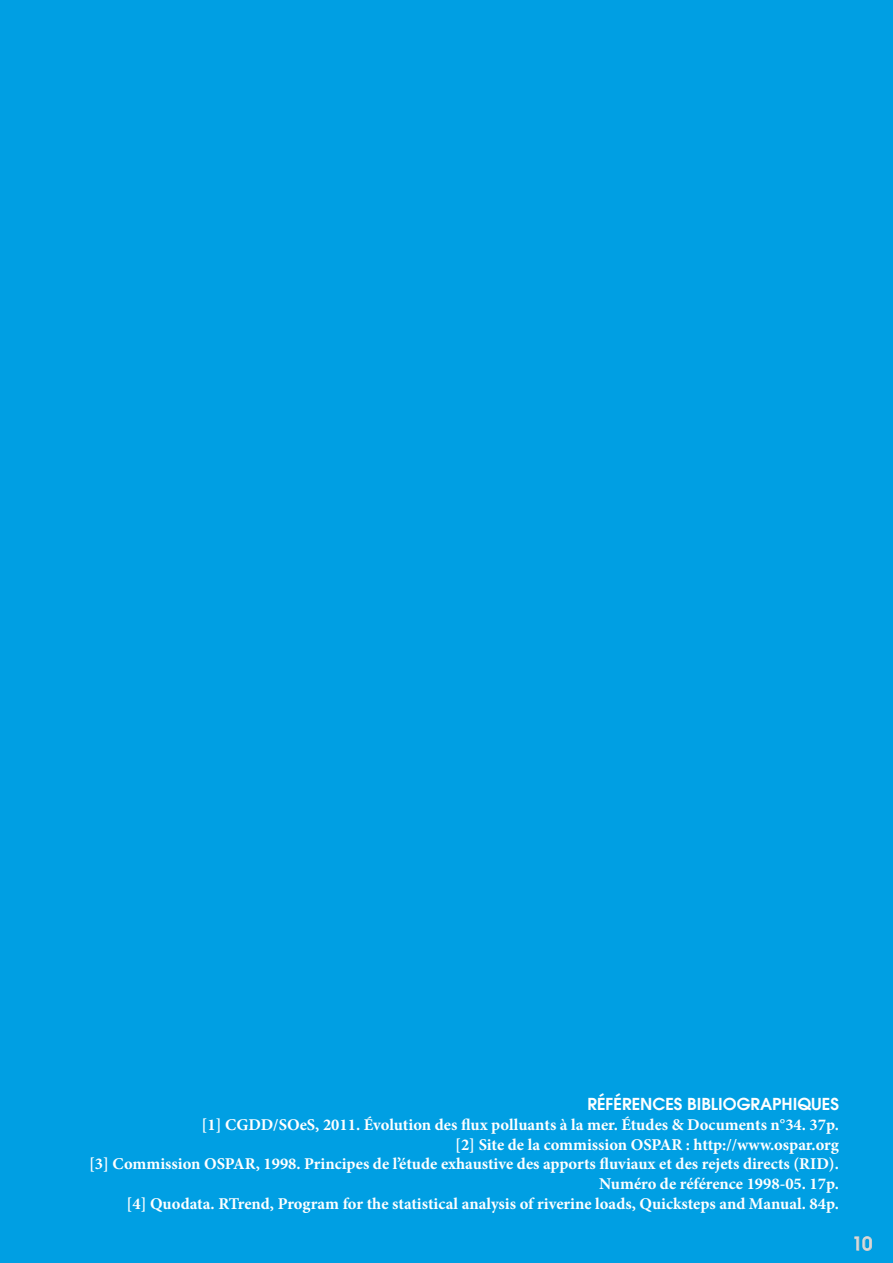
<style>
.page{position:relative;width:893px;height:1263px;background:#009fe3}
.page>*{position:absolute;margin:0;border:0;box-sizing:border-box;transform-origin:0 0}
.t1{font:500 18px "Avant Garde LT";color:#dadada}
.t2{font:700 16.5px/19.8px "Minion Pro";color:#fff;text-align:right}
.t3{font:600 16.5px "Avant Garde LT";color:#fff}
</style>
<div class="page">
<svg style="left:854px;top:1236px;width:18px;height:15px"></svg>
<p class="t3" style="left:587px;top:1093px;width:253px">RÉFÉRENCES BIBLIOGRAPHIQUES</p>
<p class="t2" style="left:89px;top:1114px;width:751px">[1] CGDD/SOeS, 2011. Évolution des flux polluants à la mer. Études &amp; Documents n°34. 37p.<br>[2] Site de la commission OSPAR : http://www.ospar.org<br>[3] Commission OSPAR, 1998. Principes de l’étude exhaustive des apports fluviaux et des rejets directs (RID).<br>Numéro de référence 1998-05. 17p.<br>[4] Quodata. RTrend, Program for the statistical analysis of riverine loads, Quicksteps and Manual. 84p.</p>
<p class="t1" style="left:852px;top:1232px;width:21px">10</p>
</div>
